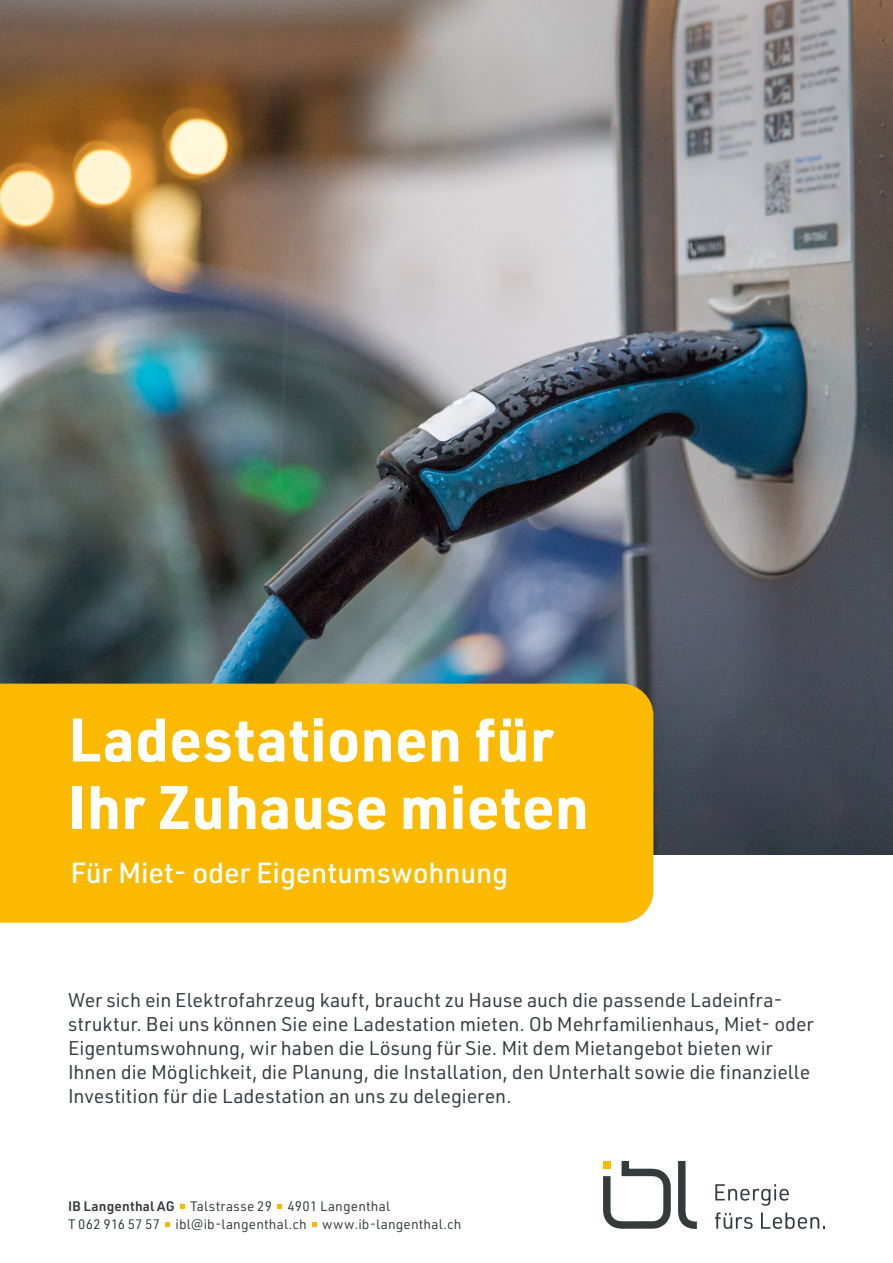
<style>
.page{position:relative;width:893px;height:1263px;background:#fff}
.page>*{position:absolute;margin:0;border:0;box-sizing:border-box;transform-origin:0 0}
.Head{font:700 60px/67.5px "URWDIN";color:#fff}
.t1{font:500 28.5px "URWDIN";letter-spacing:-.005em;color:#fff}
.Lead_13_16{font:19.5px/24px "URWDIN";letter-spacing:-.005em;color:#333b3c}
.t2{font:13.5px/18px "URWDIN";letter-spacing:.015em;color:#333b3c}
.s1{font-weight:600}
</style>
<div class="page">
<img style="left:0;top:0;width:893px;height:855px">
<svg style="left:715px;top:1184px;width:74px;height:22px"></svg>
<svg style="left:715px;top:1212px;width:38px;height:17px"></svg>
<svg style="left:761px;top:1212px;width:64px;height:17px"></svg>
<svg style="left:678px;top:1161px;width:19px;height:68px"></svg>
<svg style="left:603px;top:1161px;width:68px;height:68px"></svg>
<div style="left:0;top:684px;width:653px;height:239px;background:#fbba00"></div>
<svg style="left:180px;top:1204px;width:5px;height:5px"></svg>
<svg style="left:278px;top:1204px;width:4px;height:5px"></svg>
<svg style="left:165px;top:1222px;width:5px;height:5px"></svg>
<svg style="left:312px;top:1222px;width:5px;height:5px"></svg>
<p class="Head" style="left:68px;top:704px;width:522px">Ladestationen für<br>Ihr Zuhause mieten</p>
<p class="t1" style="left:71px;top:854px;width:439px">Für Miet- oder Eigentumswohnung</p>
<p class="Lead_13_16" style="left:68px;top:987px;width:747px">Wer sich ein Elektrofahrzeug kauft, braucht zu Hause auch die passende Ladeinfra&shy;struktur. Bei uns können Sie eine Ladestation mieten. Ob Mehrfamilienhaus, Miet- oder Eigentumswohnung, wir haben die Lösung für Sie. Mit dem Mietangebot bieten wir Ihnen die Möglichkeit, die Planung, die Installation, den Unterhalt sowie die finanzielle Investition für die Ladestation an uns zu delegieren.</p>
<p class="t2" style="left:68px;top:1197px;width:395px"><span class="s1">IB Langenthal AG</span> Talstrasse 29 4901 Langenthal<br>T 062 916 57 57 ibl@ib-langenthal.ch www.ib-langenthal.ch</p>
</div>
